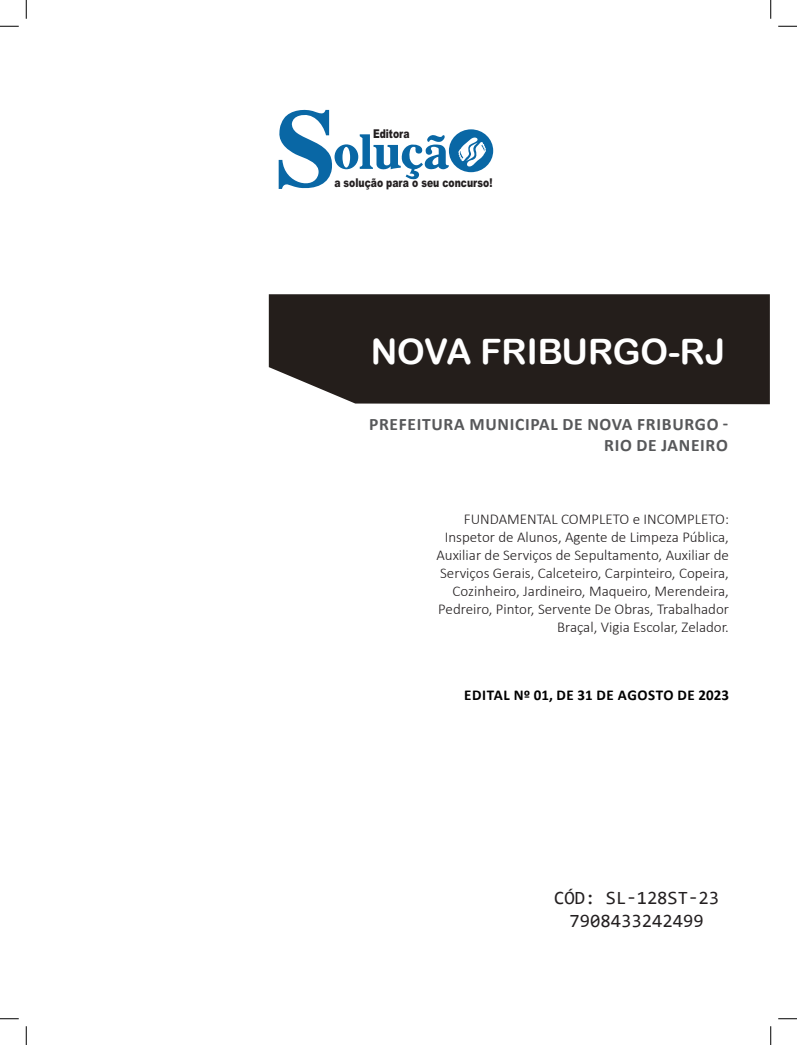
<style>
.page{position:relative;width:797px;height:1045px;background:#fff}
.page>*{position:absolute;margin:0;border:0;box-sizing:border-box;transform-origin:0 0}
.TÍTULO_MATÉRIA{font:35px "Arial Rounded MT Bold";color:#fff}
.SKU_CÓD{font:18.75px "Consolas";color:#231f20}
.SUBTÍTULO{font:700 17.5px/21px "Calibri";letter-spacing:.04em;color:#57585a;text-align:right}
.CARGO{font:300 15px/18px "Calibri";color:#231f20;text-align:right}
.EDITAL{font:700 15px "Calibri";letter-spacing:.03em;color:#000}
.t1{font:900 12.12px "Arial";color:#231f20;scale:.76 1}
</style>
<div class="page">
<div style="left:269px;top:294px;width:500px;height:110px;background:#241e1b"></div>
<svg style="left:279px;top:110px;width:214px;height:79px"></svg>
<svg style="left:0;top:25px;width:19px;height:2px"></svg>
<svg style="left:778px;top:25px;width:19px;height:2px"></svg>
<svg style="left:0;top:1018px;width:19px;height:1px"></svg>
<svg style="left:778px;top:1018px;width:19px;height:1px"></svg>
<svg style="left:25px;top:0;width:2px;height:19px"></svg>
<svg style="left:25px;top:1026px;width:2px;height:19px"></svg>
<svg style="left:770px;top:0;width:1px;height:19px"></svg>
<svg style="left:770px;top:1026px;width:1px;height:19px"></svg>
<p class="t1" style="left:373px;top:125px;width:50px">Editora</p>
<p class="t1" style="left:334px;top:174px;width:210px">a solução para o seu concurso!</p>
<p class="TÍTULO_MATÉRIA" style="left:371px;top:331px;width:356px">NOVA FRIBURGO-RJ</p>
<p class="SUBTÍTULO" style="left:369px;top:413px;width:360px">PREFEITURA MUNICIPAL DE NOVA FRIBURGO -<br>RIO DE JANEIRO</p>
<p class="CARGO" style="left:436px;top:510px;width:294px">FUNDAMENTAL COMPLETO e INCOMPLETO:<br>Inspetor de Alunos, Agente de Limpeza Pública, Auxiliar de Serviços de Sepultamento, Auxiliar de Serviços Gerais, Calceteiro, Carpinteiro, Copeira, Cozinheiro, Jardineiro, Maqueiro, Merendeira, Pedreiro, Pintor, Servente De Obras, Trabalhador Braçal, Vigia Escolar, Zelador.</p>
<p class="EDITAL" style="left:464px;top:685px;width:266px">EDITAL Nº 01, DE 31 DE AGOSTO DE 2023</p>
<p class="SKU_CÓD" style="left:554px;top:885px;width:166px">CÓD: SL-128ST-23</p>
<p class="SKU_CÓD" style="left:569px;top:907px;width:136px">7908433242499</p>
</div>
